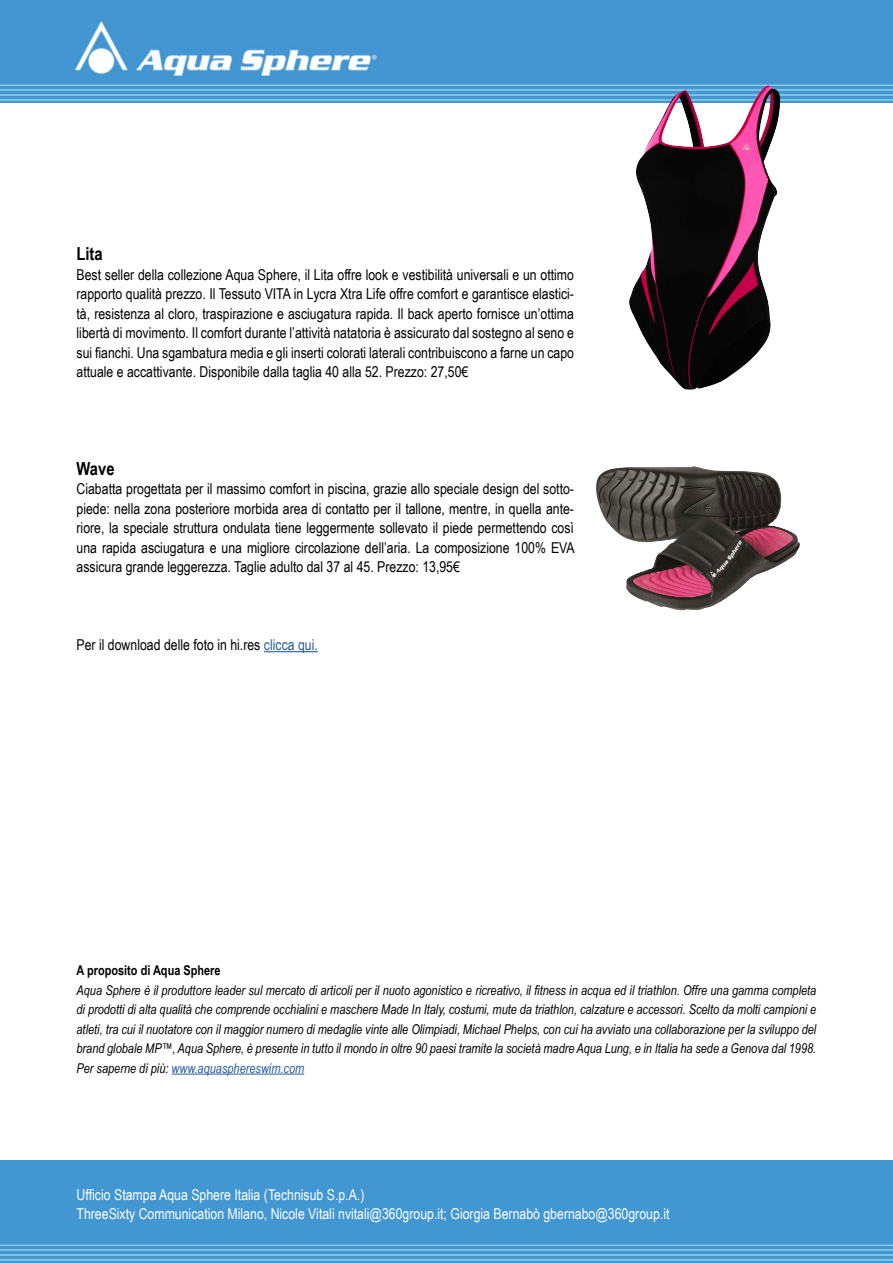
<style>
.page{position:relative;width:893px;height:1263px;background:#fff}
.page>*{position:absolute;margin:0;border:0;box-sizing:border-box;transform-origin:0 0}
.t1{font:700 18px "Arial Narrow";color:#000}
.t2{font:15px/19.5px "Arial Narrow";color:#000;text-align:justify}
.t3{font:15px/19.5px "Arial Narrow";color:#fff}
.t4{font:15px "Arial Narrow";letter-spacing:.02em;color:#fff}
.t5{font:italic 13.5px/19.5px "Arial Narrow";color:#000;text-align:justify}
.t6{font:700 13.5px "Arial Narrow";color:#000}
.s1{color:#275b9b}
.s2{font-weight:700}
</style>
<div class="page">
<hr style="left:264px;top:651px;width:54px;height:1px;background:#275b9b">
<img style="left:0;top:1160px;width:893px;height:103px">
<img style="left:0;top:0;width:893px;height:103px">
<hr style="left:172px;top:1073px;width:132px;height:1px;background:#275b9b">
<img style="left:629px;top:85px;width:151px;height:305px">
<img style="left:596px;top:466px;width:204px;height:144px">
<p class="t1" style="left:77px;top:240px;width:28px">Lita</p>
<p class="t2" style="left:77px;top:264px;width:499px">Best seller della collezione Aqua Sphere, il Lita offre look e vestibilità universali e un ottimo rapporto qualità prezzo. Il Tessuto VITA in Lycra Xtra Life offre comfort e garantisce elastici&shy;tà, resistenza al cloro, traspirazione e asciugatura rapida. Il back aperto fornisce un’ottima libertà di movimento. Il comfort durante l’attività natatoria è assicurato dal sostegno al seno e sui fianchi. Una sgambatura media e gli inserti colorati laterali contribuiscono a farne un capo attuale e accattivante. Disponibile dalla taglia 40 alla 52. Prezzo: 27,50€</p>
<p class="t1" style="left:77px;top:455px;width:40px">Wave</p>
<p class="t2" style="left:77px;top:478px;width:500px">Ciabatta progettata per il massimo comfort in piscina, grazie allo speciale design del sotto&shy;piede: nella zona posteriore morbida area di contatto per il tallone, mentre, in quella ante&shy;riore, la speciale struttura ondulata tiene leggermente sollevato il piede permettendo così una rapida asciugatura e una migliore circolazione dell’aria. La composizione 100% EVA assicura grande leggerezza. Taglie adulto dal 37 al 45. Prezzo: 13,95€</p>
<p class="t2" style="left:77px;top:634px;width:243px">Per il download delle foto in hi.res <span class="s1">clicca qui.</span></p>
<p class="t6" style="left:77px;top:960px;width:146px">A proposito di Aqua Sphere</p>
<p class="t5" style="left:77px;top:980px;width:741px">Aqua Sphere è il produttore leader sul mercato di articoli per il nuoto agonistico e ricreativo, il fitness in acqua ed il triathlon. Offre una gamma completa di prodotti di alta qualità che comprende occhialini e maschere Made In Italy, costumi, mute da triathlon, calzature e accessori. Scelto da molti campioni e atleti, tra cui il nuotatore con il maggior numero di medaglie vinte alle Olimpiadi, Michael Phelps, con cui ha avviato una collaborazione per la sviluppo del brand globale MP™, Aqua Sphere, è presente in tutto il mondo in oltre 90 paesi tramite la società madre Aqua Lung, e in Italia ha sede a Genova dal 1998.<br>Per saperne di più: <span class="s1">www.aquasphereswim.com</span></p>
<p class="t3" style="left:77px;top:1184px;width:594px">Ufficio Stampa Aqua Sphere Italia (Technisub S.p.A.)<br>ThreeSixty Communication Milano, Nicole Vitali nvitali@360group.it; Giorgia Bernabò gbernabo@360group.it</p>
<p class="t4" style="left:208px;top:1195px;width:478px"><span class="s2">ThreeSixty Communication</span> – Giorgia Vitali, gvitali@360group.it, tel. 02/89421187</p>
</div>
